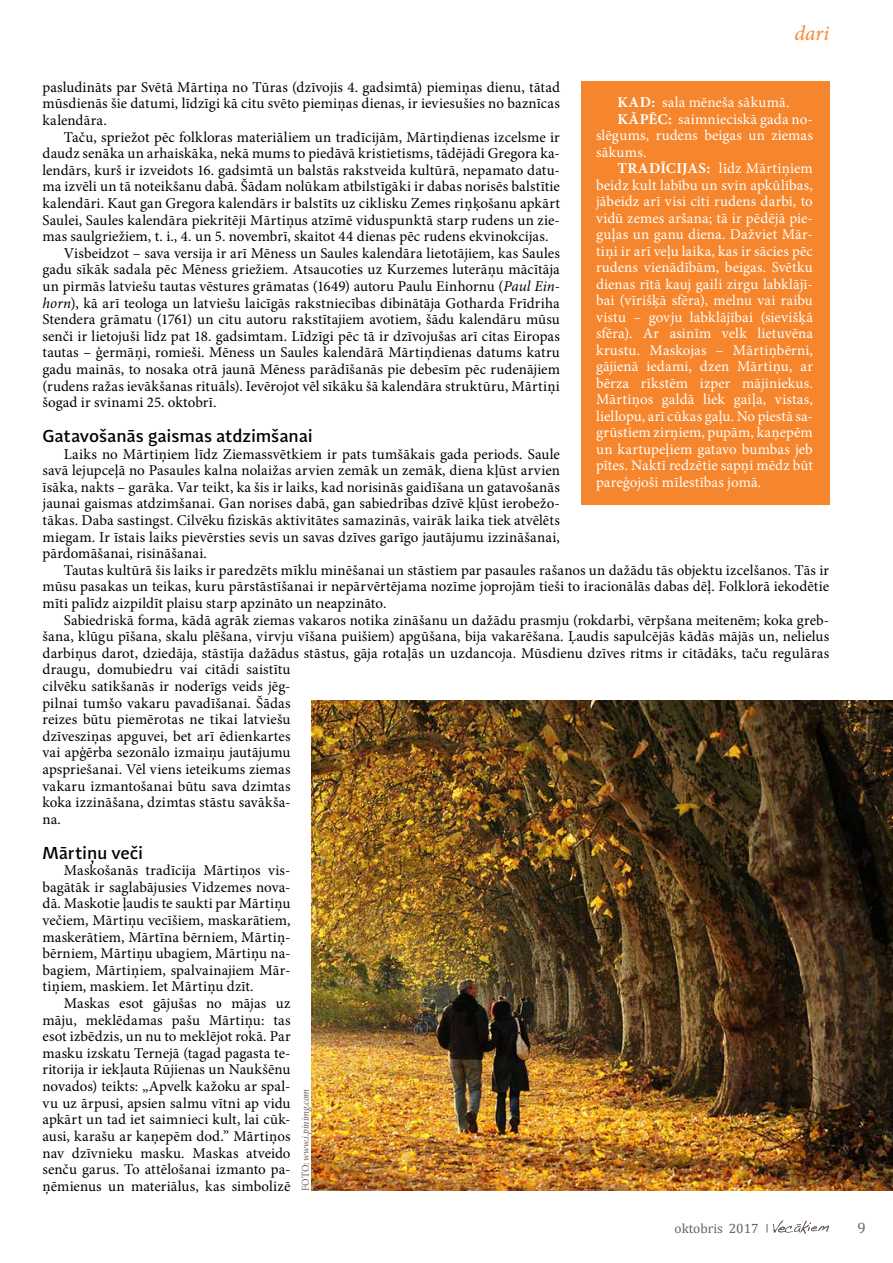
<style>
.page{position:relative;width:893px;height:1263px;background:#fff}
.page>*{position:absolute;margin:0;border:0;box-sizing:border-box;transform-origin:0 0}
.t1{font:italic 21px "Minion Pro";color:#f6862d}
.t2{font:500 18px "Adagio Sans";letter-spacing:-.01em;color:#000}
.t3{font:15px/16.6px "Minion Pro";letter-spacing:.01em;color:#000;text-align:justify}
.t4{font:15px "Minion Pro";letter-spacing:.01em;color:#fff}
.t5{font:15px "Cambria";color:#6b605d}
.t6{font:13.5px "Cambria";color:#6b605d}
.t7{font:italic 10.5px "Minion Pro";letter-spacing:-.01em;color:#6b605d;scale:.95 1}
.s1{font-style:italic}
.s2{font-weight:700}
.s3{font-style:normal}
</style>
<div class="page">
<svg style="left:767px;top:1220px;width:62px;height:14px"></svg>
<img style="left:312px;top:701px;width:581px;height:490px">
<div style="left:581px;top:81px;width:248px;height:423px;background:#f6862d"></div>
<h1 class="t1" style="left:794px;top:19px;width:36px">dari</h1>
<p class="t3" style="left:43px;top:79px;width:519px">pasludināts par Svētā Mārtiņa no Tūras (dzīvojis 4. gadsimtā) piemiņas dienu, tātad mūsdienās šie datumi, līdzīgi kā citu svēto piemiņas dienas, ir ieviesušies no baznīcas kalendāra.</p>
<p class="t3" style="left:64px;top:128px;width:498px">Taču, spriežot pēc folkloras materiāliem un tradīcijām, Mārtiņdienas izcelsme ir</p>
<p class="t3" style="left:43px;top:145px;width:519px">daudz senāka un arhaiskāka, nekā mums to piedāvā kristietisms, tādējādi Gregora ka-</p>
<p class="t3" style="left:43px;top:162px;width:519px">lendārs, kurš ir izveidots 16. gadsimtā un balstās rakstveida kultūrā, nepamato datu-</p>
<p class="t3" style="left:43px;top:178px;width:519px">ma izvēli un tā noteikšanu dabā. Šādam nolūkam atbilstīgāki ir dabas norisēs balstītie</p>
<p class="t3" style="left:43px;top:195px;width:519px">kalendāri. Kaut gan Gregora kalendārs ir balstīts uz ciklisku Zemes riņķošanu apkārt</p>
<p class="t3" style="left:43px;top:211px;width:519px">Saulei, Saules kalendāra piekritēji Mārtiņus atzīmē viduspunktā starp rudens un zie-</p>
<p class="t3" style="left:43px;top:228px;width:507px">mas saulgriežiem, t. i., 4. un 5. novembrī, skaitot 44 dienas pēc rudens ekvinokcijas.</p>
<p class="t3" style="left:64px;top:245px;width:498px">Visbeidzot – sava versija ir arī Mēness un Saules kalendāra lietotājiem, kas Saules</p>
<p class="t3" style="left:43px;top:261px;width:519px">gadu sīkāk sadala pēc Mēness griežiem. Atsaucoties uz Kurzemes luterāņu mācītāja</p>
<p class="t3" style="left:43px;top:278px;width:519px">un pirmās latviešu tautas vēstures grāmatas (1649) autoru Paulu Einhornu (<span class="s1">Paul Ein-</span></p>
<p class="t3" style="left:43px;top:295px;width:519px"><span class="s1">horn</span>), kā arī teologa un latviešu laicīgās rakstniecības dibinātāja Gotharda Frīdriha</p>
<p class="t3" style="left:43px;top:311px;width:519px">Stendera grāmatu (1761) un citu autoru rakstītajiem avotiem, šādu kalendāru mūsu</p>
<p class="t3" style="left:43px;top:328px;width:519px">senči ir lietojuši līdz pat 18. gadsimtam. Līdzīgi pēc tā ir dzīvojušas arī citas Eiropas</p>
<p class="t3" style="left:43px;top:344px;width:519px">tautas – ģermāņi, romieši. Mēness un Saules kalendārā Mārtiņdienas datums katru</p>
<p class="t3" style="left:43px;top:361px;width:519px">gadu mainās, to nosaka otrā jaunā Mēness parādīšanās pie debesīm pēc rudenājiem</p>
<p class="t3" style="left:43px;top:378px;width:519px">(rudens ražas ievākšanas rituāls). Ievērojot vēl sīkāku šā kalendāra struktūru, Mārtiņi</p>
<p class="t3" style="left:43px;top:394px;width:175px">šogad ir svinami 25. oktobrī.</p>
<p class="t2" style="left:43px;top:424px;width:272px">Gatavošanās gaismas atdzimšanai</p>
<p class="t3" style="left:43px;top:445px;width:519px;text-indent:21px">Laiks no Mārtiņiem līdz Ziemassvētkiem ir pats tumšākais gada periods. Saule savā lejupceļā no Pasaules kalna nolaižas arvien zemāk un zemāk, diena kļūst arvien īsāka, nakts – garāka. Var teikt, ka šis ir laiks, kad norisinās gaidīšana un gatavošanās jaunai gaismas atdzimšanai. Gan norises dabā, gan sabiedrības dzīvē kļūst ierobežo&shy;tākas. Daba sastingst. Cilvēku fiziskās aktivitātes samazinās, vairāk laika tiek atvēlēts miegam. Ir īstais laiks pievērsties sevis un savas dzīves garīgo jautājumu izzināšanai, pārdomāšanai, risināšanai.</p>
<p class="t3" style="left:43px;top:562px;width:788px;text-indent:21px">Tautas kultūrā šis laiks ir paredzēts mīklu minēšanai un stāstiem par pasaules rašanos un dažādu tās objektu izcelšanos. Tās ir mūsu pasakas un teikas, kuru pārstāstīšanai ir nepārvērtējama nozīme joprojām tieši to iracionālās dabas dēļ. Folklorā iekodētie mīti palīdz aizpildīt plaisu starp apzināto un neapzināto.</p>
<p class="t3" style="left:43px;top:611px;width:788px;text-align:left;text-indent:21px">Sabiedriskā forma, kādā agrāk ziemas vakaros notika zināšanu un dažādu prasmju (rokdarbi, vērpšana meitenēm; koka greb&shy;šana, klūgu pīšana, skalu plēšana, virvju vīšana puišiem) apgūšana, bija vakarēšana. Ļaudis sapulcējās kādās mājās un, nelielus darbiņus darot, dziedāja, stāstīja dažādus stāstus, gāja rotaļās un uzdancoja. Mūsdienu dzīves ritms ir citādāks, taču regulāras draugu, domubiedru vai citādi saistītu<br>cilvēku satikšanās ir noderīgs veids jēg-<br>pilnai tumšo vakaru pavadīšanai. Šādas<br>reizes būtu piemērotas ne tikai latviešu<br>dzīvesziņas apguvei, bet arī ēdienkartes<br>vai apģērba sezonālo izmaiņu jautājumu<br>apspriešanai. Vēl viens ieteikums ziemas<br>vakaru izmantošanai būtu sava dzimtas<br>koka izzināšana, dzimtas stāstu savākša-<br>na.</p>
<p class="t2" style="left:43px;top:841px;width:102px">Mārtiņu veči</p>
<p class="t3" style="left:43px;top:862px;width:250px;text-indent:21px">Maskošanās tradīcija Mārtiņos vis&shy;bagātāk ir saglabājusies Vidzemes nova&shy;dā. Maskotie ļaudis te saukti par Mārtiņu večiem, Mārtiņu vecīšiem, maskarātiem, maskerātiem, Mārtīna bērniem, Mārtiņ&shy;bērniem, Mārtiņu ubagiem, Mārtiņu na&shy;bagiem, Mārtiņiem, spalvainajiem Mār&shy;tiņiem, maskiem. Iet Mārtiņu dzīt.</p>
<p class="t3" style="left:43px;top:995px;width:250px;text-indent:21px">Maskas esot gājušas no mājas uz māju, meklēdamas pašu Mārtiņu: tas esot izbēdzis, un nu to meklējot rokā. Par masku izskatu Ternejā (tagad pagasta te&shy;ritorija ir iekļauta Rūjienas un Naukšēnu novados) teikts: „Apvelk kažoku ar spal&shy;vu uz ārpusi, apsien salmu vītni ap vidu apkārt un tad iet saimnieci kult, lai cūk&shy;ausi, karašu ar kaņepēm dod.” Mārtiņos nav dzīvnieku masku. Maskas atveido senču garus. To attēlošanai izmanto pa&shy;ņēmienus un materiālus, kas simbolizē</p>
<p class="t4" style="left:617px;top:92px;width:174px"><span class="s2">KAD:</span> sala mēneša sākumā.</p>
<p class="t4" style="left:617px;top:109px;width:197px"><span class="s2">KĀPĒC:</span> saimnieciskā gada no-</p>
<p class="t4" style="left:596px;top:125px;width:218px">slēgums, rudens beigas un ziemas</p>
<p class="t4" style="left:596px;top:142px;width:52px">sākums.</p>
<p class="t4" style="left:617px;top:158px;width:197px"><span class="s2">TRADĪCIJAS:</span> līdz Mārtiņiem</p>
<p class="t4" style="left:596px;top:175px;width:218px">beidz kult labību un svin apkūlības,</p>
<p class="t4" style="left:596px;top:191px;width:218px">jābeidz arī visi citi rudens darbi, to</p>
<p class="t4" style="left:596px;top:208px;width:218px">vidū zemes aršana; tā ir pēdējā pie-</p>
<p class="t4" style="left:596px;top:224px;width:218px">guļas un ganu diena. Dažviet Mār-</p>
<p class="t4" style="left:596px;top:241px;width:218px">tiņi ir arī veļu laika, kas ir sācies pēc</p>
<p class="t4" style="left:596px;top:257px;width:218px">rudens vienādībām, beigas. Svētku</p>
<p class="t4" style="left:596px;top:274px;width:218px">dienas rītā kauj gaili zirgu labklājī-</p>
<p class="t4" style="left:596px;top:290px;width:218px">bai (vīrišķā sfēra), melnu vai raibu</p>
<p class="t4" style="left:596px;top:307px;width:218px">vistu – govju labklājībai (sievišķā</p>
<p class="t4" style="left:596px;top:323px;width:218px">sfēra). Ar asinīm velk lietuvēna</p>
<p class="t4" style="left:596px;top:340px;width:218px">krustu. Maskojas – Mārtiņbērni,</p>
<p class="t4" style="left:596px;top:356px;width:218px">gājienā iedami, dzen Mārtiņu, ar</p>
<p class="t4" style="left:596px;top:373px;width:218px">bērza rīkstēm izper mājiniekus.</p>
<p class="t4" style="left:596px;top:389px;width:218px">Mārtiņos galdā liek gaiļa, vistas,</p>
<p class="t4" style="left:596px;top:406px;width:218px">liellopu, arī cūkas gaļu. No piestā sa-</p>
<p class="t4" style="left:596px;top:422px;width:218px">grūstiem zirņiem, pupām, kaņepēm</p>
<p class="t4" style="left:596px;top:439px;width:218px">un kartupeļiem gatavo bumbas jeb</p>
<p class="t4" style="left:596px;top:455px;width:218px">pītes. Naktī redzētie sapņi mēdz būt</p>
<p class="t4" style="left:596px;top:472px;width:167px">pareģojoši mīlestības jomā.</p>
<p class="t7" style="left:298px;top:1191px;width:109px;rotate:-90deg"><span class="s3">FOTO:</span> www.i.pinimg.com</p>
<p class="t6" style="left:674px;top:1220px;width:86px">oktobris 2017</p>
<p class="t5" style="left:857px;top:1218px;width:10px">9</p>
</div>
